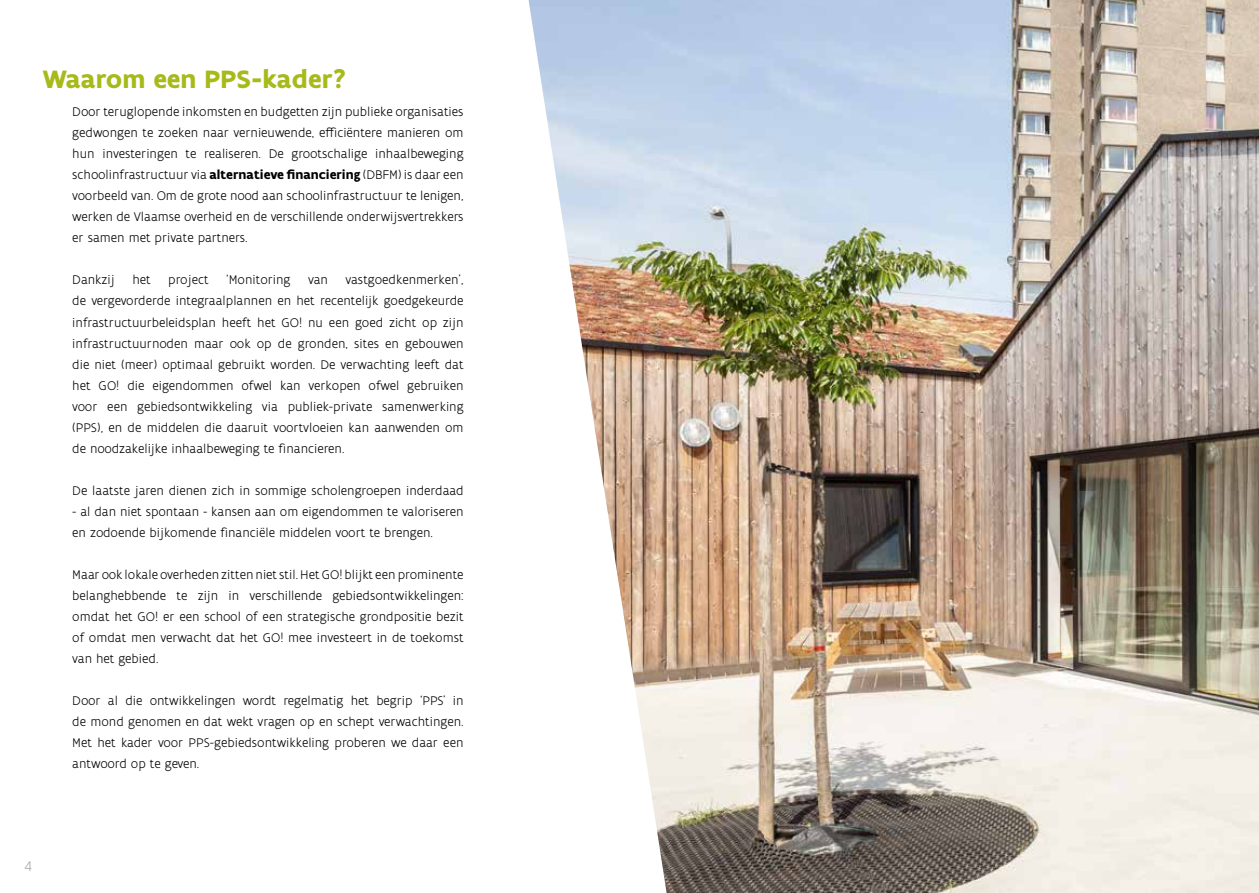
<style>
.page{position:relative;width:1259px;height:893px;background:#fff}
.page>*{position:absolute;margin:0;border:0;box-sizing:border-box;transform-origin:0 0}
.t1{font:700 27px "Flanders Art Sans";color:#a7ba19}
.t2{font:300 15px "Flanders Art Sans";color:#aaaaa9}
.t3{font:300 13.5px/21px "Flanders Art Sans";color:#000;text-align:justify}
.s1{font-weight:700}
</style>
<div class="page">
<img style="left:528px;top:0;width:731px;height:893px">
<h1 class="t1" style="left:43px;top:62px;width:306px">Waarom een PPS-kader?</h1>
<p class="t3" style="left:72px;top:102px;width:393px">Door teruglopende inkomsten en budgetten zijn publieke organisaties gedwongen te zoeken naar vernieuwende, efficiëntere manieren om hun investeringen te realiseren. De grootschalige inhaalbeweging schoolinfrastructuur via <span class="s1">alternatieve financiering</span> (DBFM) is daar een voorbeeld van. Om de grote nood aan schoolinfrastructuur te lenigen, werken de Vlaamse overheid en de verschillende onderwijsvertrekkers er samen met private partners.</p>
<p class="t3" style="left:72px;top:270px;width:44px">Dankzij</p>
<p class="t3" style="left:132px;top:270px;width:20px">het</p>
<p class="t3" style="left:168px;top:270px;width:42px">project</p>
<p class="t3" style="left:226px;top:270px;width:66px">‘Monitoring</p>
<p class="t3" style="left:308px;top:270px;width:21px">van</p>
<p class="t3" style="left:72px;top:270px;width:393px;text-indent:273px">vastgoedkenmerken’, de vergevorderde integraalplannen en het recentelijk goedgekeurde infrastructuurbeleidsplan heeft het GO! nu een goed zicht op zijn infrastructuurnoden maar ook op de gronden, sites en gebouwen die niet (meer) optimaal gebruikt worden. De verwachting leeft dat het GO! die eigendommen ofwel kan verkopen ofwel gebruiken voor een gebiedsontwikkeling via publiek-private samenwerking (PPS), en de middelen die daaruit voortvloeien kan aanwenden om de noodzakelijke inhaalbeweging te financieren.</p>
<p class="t3" style="left:72px;top:480px;width:393px">De laatste jaren dienen zich in sommige scholengroepen inderdaad</p>
<p class="t3" style="left:72px;top:501px;width:393px">- al dan niet spontaan - kansen aan om eigendommen te valoriseren en zodoende bijkomende financiële middelen voort te brengen.</p>
<p class="t3" style="left:72px;top:564px;width:393px">Maar ook lokale overheden zitten niet stil. Het GO! blijkt een prominente belanghebbende te zijn in verschillende gebiedsontwikkelingen: omdat het GO! er een school of een strategische grondpositie bezit of omdat men verwacht dat het GO! mee investeert in de toekomst van het gebied.</p>
<p class="t3" style="left:72px;top:690px;width:393px">Door al die ontwikkelingen wordt regelmatig het begrip ‘PPS’ in de mond genomen en dat wekt vragen op en schept verwachtingen.<br>Met het kader voor PPS-gebiedsontwikkeling proberen we daar een antwoord op te geven.</p>
<p class="t2" style="left:25px;top:857px;width:9px">4</p>
</div>
